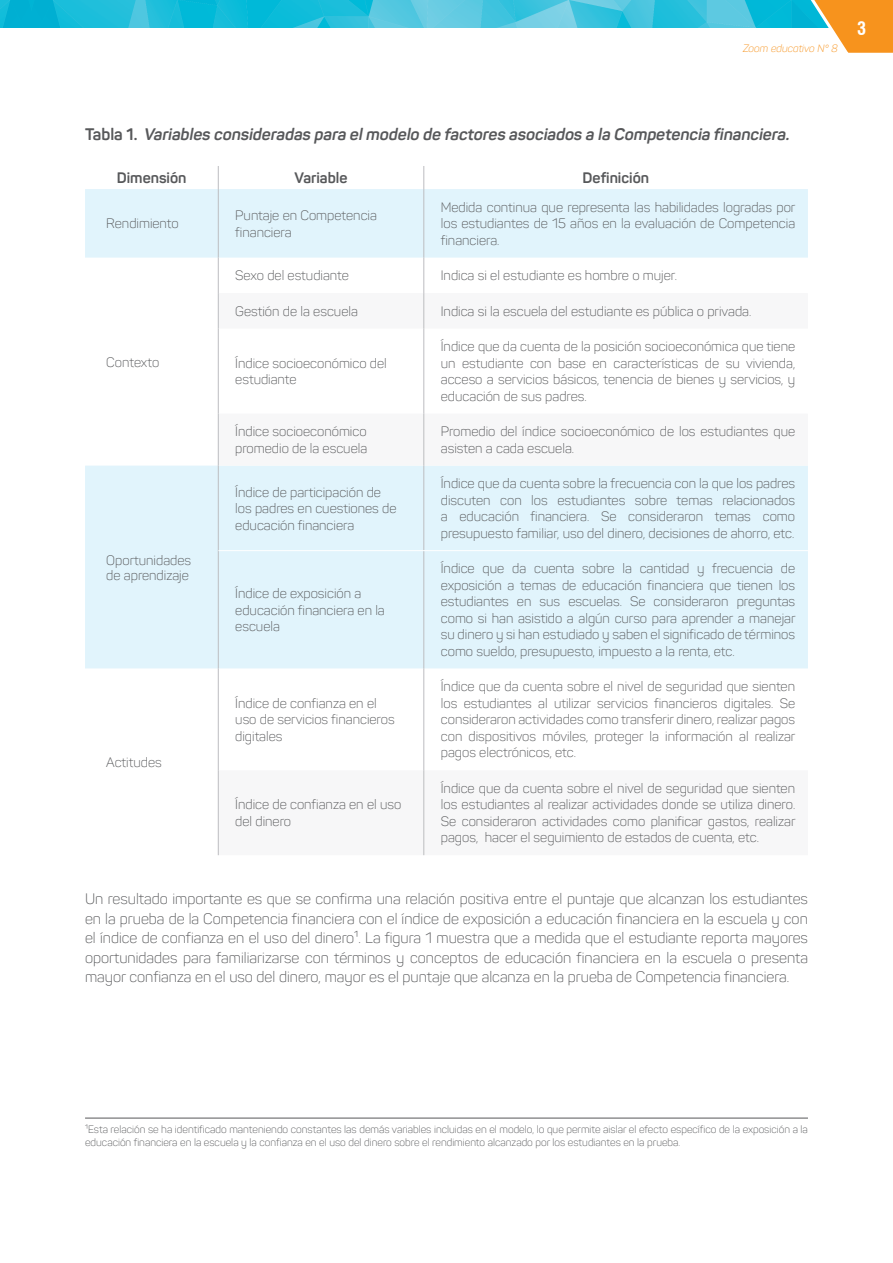
<style>
.page{position:relative;width:893px;height:1263px;background:#fff}
.page>*{position:absolute;margin:0;border:0;box-sizing:border-box;transform-origin:0 0}
.t1{font:700 condensed 18px "Swiss 721 BT";color:#fff}
.grafico{font:italic 700 16.5px "Panton";color:#57585a}
.Estilo_de_párrafo_1{font:300 15px/19.5px "Panton";color:#57585a;text-align:justify}
.pie{font:700 15px "Panton";color:#57585a}
.pie-2{font:300 13.5px/16.5px "Panton";color:#57585a}
.Estilo_de_párrafo_1-2{font:300 10.5px/12.6px "Panton";color:#57585a}
.t2{font:italic 300 10.5px "Panton";color:#f7931d}
.s1{font-style:normal}
</style>
<div class="page">
<img style="left:0;top:0;width:792px;height:28px">
<svg style="left:792px;top:0;width:101px;height:53px"></svg>
<svg style="left:85px;top:189px;width:723px;height:480px;fill:#e1f4fc"></svg>
<svg style="left:219px;top:293px;width:589px;height:376px;fill:#e1f4fc"></svg>
<svg style="left:218px;top:166px;width:1px;height:23px"></svg>
<svg style="left:424px;top:166px;width:1px;height:23px"></svg>
<hr style="left:218px;top:189px;width:1px;height:69px;background:#bcbdc0">
<hr style="left:424px;top:189px;width:1px;height:69px;background:#bcbdc0">
<hr style="left:218px;top:258px;width:1px;height:35px;background:#bcbdc0">
<hr style="left:424px;top:258px;width:1px;height:35px;background:#bcbdc0">
<hr style="left:424px;top:293px;width:1px;height:36px;background:#bcbdc0">
<hr style="left:218px;top:329px;width:1px;height:85px;background:#bcbdc0">
<hr style="left:424px;top:329px;width:1px;height:85px;background:#bcbdc0">
<hr style="left:218px;top:414px;width:1px;height:52px;background:#bcbdc0">
<hr style="left:424px;top:414px;width:1px;height:52px;background:#bcbdc0">
<hr style="left:218px;top:466px;width:1px;height:85px;background:#bcbdc0">
<hr style="left:424px;top:466px;width:1px;height:84px;background:#bcbdc0">
<hr style="left:218px;top:551px;width:1px;height:118px;background:#bcbdc0">
<hr style="left:424px;top:551px;width:1px;height:118px;background:#bcbdc0">
<hr style="left:218px;top:669px;width:1px;height:101px;background:#bcbdc0">
<hr style="left:424px;top:669px;width:1px;height:101px;background:#bcbdc0">
<hr style="left:218px;top:770px;width:1px;height:85px;background:#bcbdc0">
<hr style="left:424px;top:770px;width:1px;height:85px;background:#bcbdc0">
<hr style="left:218px;top:293px;width:1px;height:36px;background:#bcbdc0">
<hr style="left:218px;top:550px;width:206px;height:1px;background:#fff">
<hr style="left:424px;top:550px;width:384px;height:1px;background:#fff">
<hr style="left:85px;top:1118px;width:723px;height:1px;background:#57585a">
<p class="t2" style="left:743px;top:42px;width:96px">Zoom educativo N° 8</p>
<h1 class="t1" style="left:857px;top:18px;width:10px">3</h1>
<p class="grafico" style="left:85px;top:124px;width:709px"><span class="s1">Ta b l a 1 .</span> Variables consideradas para el modelo de factores asociados a la Competencia financiera.</p>
<p class="pie" style="left:117px;top:168px;width:71px">Dimensión</p>
<p class="pie" style="left:295px;top:168px;width:54px">Variable</p>
<p class="pie" style="left:583px;top:168px;width:68px">Definición</p>
<p class="pie-2" style="left:106px;top:215px;width:74px">Rendimiento</p>
<p class="pie-2" style="left:235px;top:207px;width:143px">Puntaje en Competencia financiera</p>
<p class="pie-2" style="left:441px;top:199px;width:356px;text-align:justify">Medida continua que representa las habilidades logradas por los estudiantes de 15 años en la evaluación de Competencia financiera.</p>
<p class="pie-2" style="left:106px;top:354px;width:54px">Contexto</p>
<p class="pie-2" style="left:106px;top:552px;width:86px;line-height:15px">Oportunidades de aprendizaje</p>
<p class="pie-2" style="left:106px;top:754px;width:57px">Actitudes</p>
<p class="pie-2" style="left:235px;top:267px;width:115px">Sexo del estudiante</p>
<p class="pie-2" style="left:441px;top:267px;width:238px">Indica si el estudiante es hombre o mujer.</p>
<p class="pie-2" style="left:235px;top:303px;width:124px">Gestión de la escuela</p>
<p class="pie-2" style="left:441px;top:303px;width:312px">Indica si la escuela del estudiante es pública o privada.</p>
<p class="pie-2" style="left:235px;top:355px;width:153px">Índice socioeconómico del estudiante</p>
<p class="pie-2" style="left:441px;top:338px;width:356px;text-align:justify">Índice que da cuenta de la posición socioeconómica que tiene un estudiante con base en características de su vivienda, acceso a servicios básicos, tenencia de bienes y servicios, y educación de sus padres.</p>
<p class="pie-2" style="left:235px;top:423px;width:133px">Índice socioeconómico promedio de la escuela</p>
<p class="pie-2" style="left:441px;top:423px;width:356px">Promedio del índice socioeconómico de los estudiantes que asisten a cada escuela.</p>
<p class="pie-2" style="left:235px;top:484px;width:163px">Índice de participación de los padres en cuestiones de educación financiera</p>
<p class="pie-2" style="left:441px;top:475px;width:356px;text-align:justify">Índice que da cuenta sobre la frecuencia con la que los padres discuten con los estudiantes sobre temas relacionados a educación financiera. Se consideraron temas como presupuesto familiar, uso del dinero, decisiones de ahorro, etc.</p>
<p class="pie-2" style="left:235px;top:585px;width:151px">Índice de exposición a educación financiera en la escuela</p>
<p class="pie-2" style="left:235px;top:695px;width:161px">Índice de confianza en el uso de servicios financieros digitales</p>
<p class="pie-2" style="left:235px;top:796px;width:167px">Índice de confianza en el uso del dinero</p>
<p class="pie-2" style="left:441px;top:560px;width:356px;text-align:justify">Índice que da cuenta sobre la cantidad y frecuencia de exposición a temas de educación financiera que tienen los estudiantes en sus escuelas. Se consideraron preguntas como si han asistido a algún curso para aprender a manejar su dinero y si han estudiado y saben el significado de términos como sueldo, presupuesto, impuesto a la renta, etc.</p>
<p class="pie-2" style="left:441px;top:678px;width:356px;text-align:justify">Índice que da cuenta sobre el nivel de seguridad que sienten los estudiantes al utilizar servicios financieros digitales. Se consideraron actividades como transferir dinero, realizar pagos con dispositivos móviles, proteger la información al realizar pagos electrónicos, etc.</p>
<p class="pie-2" style="left:441px;top:780px;width:356px;text-align:justify">Índice que da cuenta sobre el nivel de seguridad que sienten los estudiantes al realizar actividades donde se utiliza dinero.<br>Se consideraron actividades como planificar gastos, realizar pagos, hacer el seguimiento de estados de cuenta, etc.</p>
<p class="Estilo_de_párrafo_1" style="left:85px;top:889px;width:724px">Un resultado importante es que se confirma una relación positiva entre el puntaje que alcanzan los estudiantes en la prueba de la Competencia financiera con el índice de exposición a educación financiera en la escuela y con el índice de confianza en el uso del dinero¹. La figura 1 muestra que a medida que el estudiante reporta mayores oportunidades para familiarizarse con términos y conceptos de educación financiera en la escuela o presenta mayor confianza en el uso del dinero, mayor es el puntaje que alcanza en la prueba de Competencia financiera.</p>
<p class="Estilo_de_párrafo_1-2" style="left:85px;top:1123px;width:724px">¹Esta relación se ha identificado manteniendo constantes las demás variables incluidas en el modelo, lo que permite aislar el efecto específico de la exposición a la educación financiera en la escuela y la confianza en el uso del dinero sobre el rendimiento alcanzado por los estudiantes en la prueba.</p>
</div>
